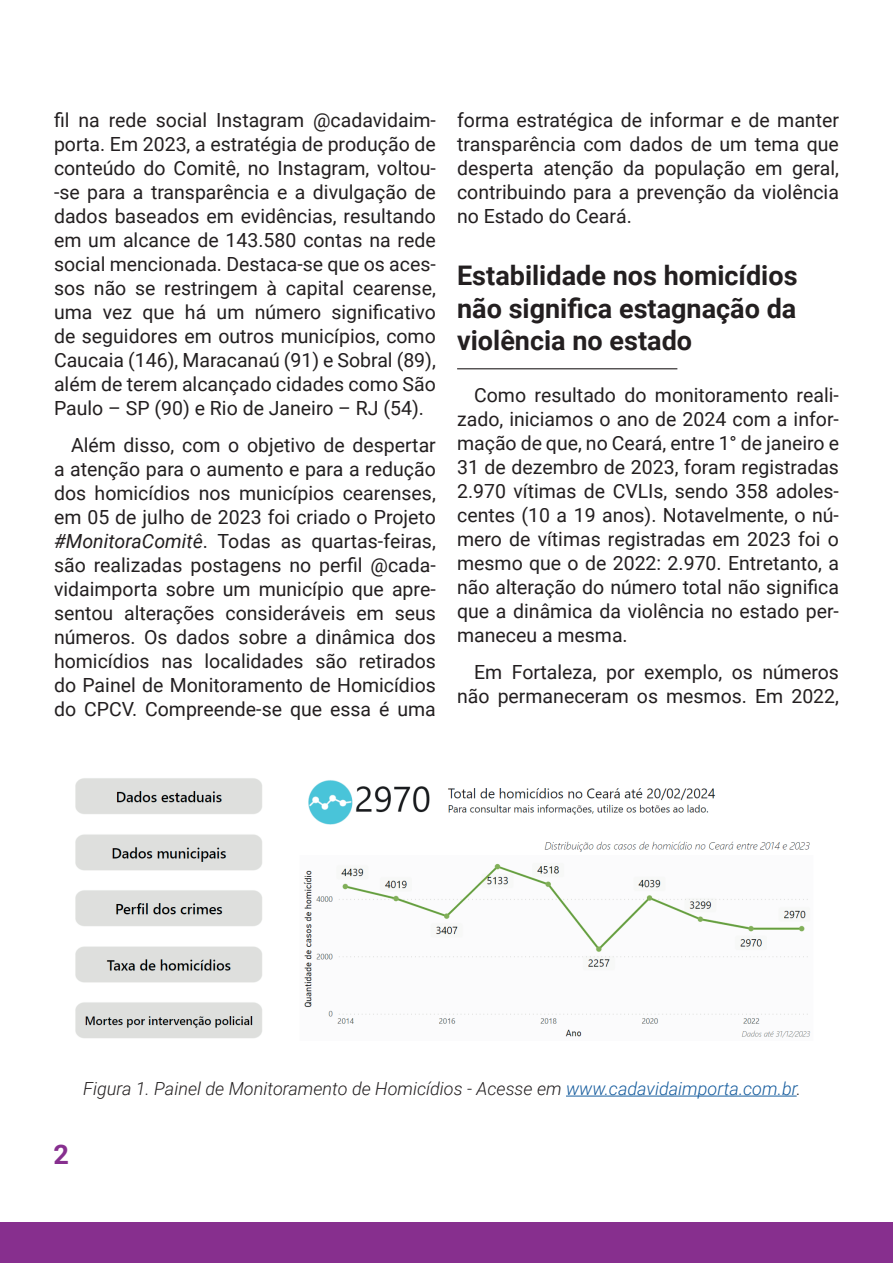
<style>
.page{position:relative;width:893px;height:1263px;background:#fff}
.page>*{position:absolute;margin:0;border:0;box-sizing:border-box;transform-origin:0 0}
.t1{font:700 27px/32.4px "Roboto";color:#231f20;text-align:justify}
.t2{font:700 27px "Roboto";color:#872f8f}
.t3{font:19.5px/24px "Roboto";color:#231f20;text-align:justify}
.t4{font:italic 300 18px "Roboto";color:#231f20}
.s1{font-style:italic}
.s2{color:#175d9e}
</style>
<div class="page">
<div style="left:0;top:1222px;width:893px;height:41px;background:#872f8e"></div>
<hr style="left:457px;top:368px;width:220px;height:1px;background:#231f20">
<img style="left:75px;top:778px;width:736px;height:260px">
<hr style="left:566px;top:1095px;width:231px;height:1px;background:#175d9e">
<p class="t3" style="left:54px;top:107px;width:383px">fil na rede social Instagram @cadavidaim&shy;porta. Em 2023, a estratégia de produção de conteúdo do Comitê, no Instagram, voltou--se para a transparência e a divulgação de dados baseados em evidências, resultando em um alcance de 143.580 contas na rede social mencionada. Destaca-se que os aces&shy;sos não se restringem à capital cearense, uma vez que há um número significativo de seguidores em outros municípios, como Caucaia (146), Maracanaú (91) e Sobral (89), além de terem alcançado cidades como São Paulo – SP (90) e Rio de Janeiro – RJ (54).</p>
<p class="t3" style="left:54px;top:432px;width:383px;text-indent:17px">Além disso, com o objetivo de despertar a atenção para o aumento e para a redução dos homicídios nos municípios cearenses, em 05 de julho de 2023 foi criado o Projeto <span class="s1">#MonitoraComitê</span>. Todas as quartas-feiras, são realizadas postagens no perfil @cada&shy;vidaimporta sobre um município que apre&shy;sentou alterações consideráveis em seus números. Os dados sobre a dinâmica dos homicídios nas localidades são retirados do Painel de Monitoramento de Homicídios do CPCV. Compreende-se que essa é uma</p>
<p class="t3" style="left:457px;top:107px;width:383px">forma estratégica de informar e de manter transparência com dados de um tema que desperta atenção da população em geral, contribuindo para a prevenção da violência no Estado do Ceará.</p>
<h1 class="t1" style="left:457px;top:258px;width:342px">Estabilidade nos homicídios não significa estagnação da violência no estado</h1>
<p class="t3" style="left:457px;top:383px;width:383px;text-indent:17px">Como resultado do monitoramento reali&shy;zado, iniciamos o ano de 2024 com a infor&shy;mação de que, no Ceará, entre 1° de janeiro e 31 de dezembro de 2023, foram registradas 2.970 vítimas de CVLIs, sendo 358 adoles&shy;centes (10 a 19 anos). Notavelmente, o nú&shy;mero de vítimas registradas em 2023 foi o mesmo que o de 2022: 2.970. Entretanto, a não alteração do número total não significa que a dinâmica da violência no estado per&shy;maneceu a mesma.</p>
<p class="t3" style="left:457px;top:659px;width:383px;text-align:right">Em Fortaleza, por exemplo, os números não permaneceram os mesmos. Em 2022,</p>
<p class="t4" style="left:83px;top:1076px;width:719px">Figura 1. Painel de Monitoramento de Homicídios - Acesse em <span class="s2">www.cadavidaimporta.com.br</span>.</p>
<h1 class="t2" style="left:54px;top:1135px;width:17px">2</h1>
</div>
